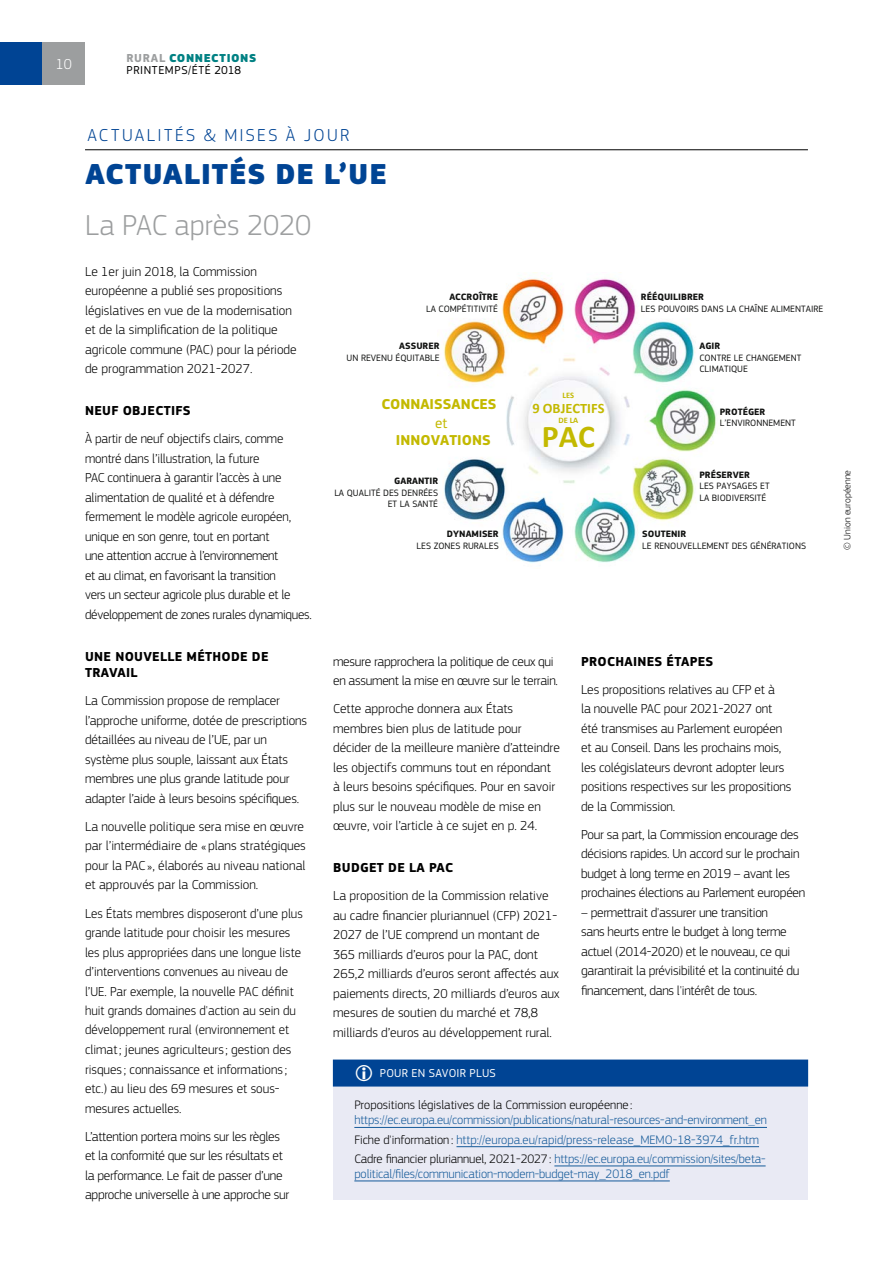
<style>
.page{position:relative;width:893px;height:1263px;background:#fff}
.page>*{position:absolute;margin:0;border:0;box-sizing:border-box;transform-origin:0 0}
.t1{font:700 31.8px "Calibri";color:#c3b900}
.t2{font:900 30px "EC Square Sans Pro";letter-spacing:.035em;color:#004494}
.t3{font:300 30px "EC Square Sans Pro";letter-spacing:-.005em;color:#9c9e9f}
.t4{font:300 18px "EC Square Sans Pro";letter-spacing:.13em;color:#004494}
.t5{font:700 15px "EC Square Sans Pro";color:#c3b900}
.t6{font:15px "EC Square Sans Pro";color:#c3b900}
.t7{font:300 15px "EC Square Sans Pro";color:#fff}
.t8{font:700 14.4px "Calibri";color:#c3b900}
.t9{font:300 13.5px/19.5px "EC Square Sans Pro";letter-spacing:-.01em;color:#000}
.t10{font:700 13.5px/16.5px "EC Square Sans Pro";letter-spacing:.02em;color:#000}
.t11{font:300 12.75px/19.2px "EC Square Sans Pro";letter-spacing:-.01em;color:#165b9a}
.t12{font:300 12.75px "EC Square Sans Pro";color:#000}
.t13{font:12px/12px "EC Square Sans Pro";letter-spacing:.05em;color:#000}
.t14{font:12px "EC Square Sans Pro";letter-spacing:.02em;color:#fff}
.t15{font:300 9.75px "EC Square Sans Pro";color:#000}
.t16{font:9.6px/11.6px "EC Square Sans Pro";color:#111211}
.t17{font:700 9.6px "EC Square Sans Pro";color:#111211}
.t18{font:700 8.4px "Calibri";color:#c3b900}
.s1{font-weight:700;color:#9c9e9f}
.s2{font-weight:900;color:#008183}
.s3{font-size:22.5px;color:#fffffd}
.s4{color:#000}
</style>
<div class="page">
<div style="left:0;top:43px;width:43px;height:42px;background:#004494"></div>
<hr style="left:85px;top:149px;width:723px;height:1px;background:#000">
<div style="left:333px;top:1060px;width:475px;height:139px;background:#e9eaf4"></div>
<div style="left:333px;top:1059px;width:475px;height:27px;background:#004494"></div>
<hr style="left:354px;top:1127px;width:413px;height:1px;background:#165b9a">
<hr style="left:456px;top:1146px;width:303px;height:1px;background:#165b9a">
<hr style="left:554px;top:1166px;width:212px;height:1px;background:#165b9a">
<hr style="left:354px;top:1181px;width:316px;height:1px;background:#165b9a">
<img style="left:443px;top:278px;width:279px;height:285px">
<div style="left:43px;top:43px;width:42px;height:42px;background:#9c9e9f"></div>
<p class="t7" style="left:56px;top:56px;width:18px">10</p>
<p class="t13" style="left:127px;top:52px;width:131px"><span class="s1">RURAL</span> <span class="s2">CONNECTIONS<br></span>PRINTEMPS/ÉTÉ 2018</p>
<h3 class="t4" style="left:87px;top:125px;width:264px">ACTUALITÉS &amp; MISES À JOUR</h3>
<h2 class="t2" style="left:85px;top:155px;width:303px">ACTUALITÉS DE L’UE</h2>
<h2 class="t3" style="left:85px;top:208px;width:228px">La PAC après 2020</h2>
<p class="t9" style="left:85px;top:262px;width:213px">Le 1er juin 2018, la Commission européenne a publié ses propositions législatives en vue de la modernisation et de la simplification de la politique agricole commune (PAC) pour la période de programmation 2021-2027.</p>
<p class="t10" style="left:85px;top:403px;width:107px">NEUF OBJECTIFS</p>
<p class="t9" style="left:85px;top:429px;width:228px">À partir de neuf objectifs clairs, comme montré dans l’illustration, la future<br>PAC continuera à garantir l’accès à une alimentation de qualité et à défendre fermement le modèle agricole européen, unique en son genre, tout en portant<br>une attention accrue à l’environnement<br>et au climat, en favorisant la transition<br>vers un secteur agricole plus durable et le développement de zones rurales dynamiques.</p>
<p class="t10" style="left:85px;top:649px;width:185px">UNE NOUVELLE MÉTHODE DE<br>TRAVAIL</p>
<p class="t9" style="left:85px;top:691px;width:224px">La Commission propose de remplacer l’approche uniforme, dotée de prescriptions détaillées au niveau de l’UE, par un système plus souple, laissant aux États membres une plus grande latitude pour adapter l’aide à leurs besoins spécifiques.</p>
<p class="t9" style="left:85px;top:817px;width:222px">La nouvelle politique sera mise en œuvre par l’intermédiaire de « plans stratégiques pour la PAC», élaborés au niveau national et approuvés par la Commission.</p>
<p class="t9" style="left:85px;top:903px;width:219px">Les États membres disposeront d’une plus grande latitude pour choisir les mesures les plus appropriées dans une longue liste d’interventions convenues au niveau de l’UE. Par exemple, la nouvelle PAC définit huit grands domaines d'action au sein du développement rural (environnement et climat; jeunes agriculteurs ; gestion des risques ; connaissance et informations ; etc.) au lieu des 69 mesures et sous&shy;mesures actuelles.</p>
<p class="t9" style="left:85px;top:1126px;width:206px">L’attention portera moins sur les règles et la conformité que sur les résultats et la performance. Le fait de passer d’une approche universelle à une approche sur</p>
<p class="t17" style="left:449px;top:291px;width:50px">ACCROÎTRE</p>
<p class="t16" style="left:426px;top:303px;width:73px">LA COMPÉTITIVITÉ</p>
<p class="t17" style="left:399px;top:340px;width:42px">ASSURER</p>
<p class="t16" style="left:347px;top:352px;width:94px">UN REVENU ÉQUITABLE</p>
<p class="t5" style="left:381px;top:395px;width:117px">CONNAISSANCES</p>
<p class="t6" style="left:435px;top:414px;width:14px">et</p>
<p class="t5" style="left:396px;top:431px;width:96px">INNOVATIONS</p>
<p class="t17" style="left:394px;top:475px;width:45px">GARANTIR</p>
<p class="t16" style="left:334px;top:487px;width:105px;text-align:right">LA QUALITÉ DES DENRÉES<br>ET LA SANTÉ</p>
<p class="t17" style="left:447px;top:528px;width:53px">DYNAMISER</p>
<p class="t16" style="left:417px;top:540px;width:84px">LES ZONES RURALES</p>
<p class="t18" style="left:563px;top:390px;width:13px">LES</p>
<p class="t8" style="left:532px;top:399px;width:74px">9 OBJECTIFS</p>
<p class="t18" style="left:558px;top:415px;width:21px">DE LA</p>
<h1 class="t1" style="left:542px;top:416px;width:54px">PAC</h1>
<p class="t17" style="left:641px;top:291px;width:65px">RÉÉQUILIBRER</p>
<p class="t16" style="left:641px;top:303px;width:184px">LES POUVOIRS DANS LA CHAÎNE ALIMENTAIRE</p>
<p class="t17" style="left:699px;top:341px;width:22px">AGIR</p>
<p class="t16" style="left:699px;top:352px;width:103px">CONTRE LE CHANGEMENT<br>CLIMATIQUE</p>
<p class="t17" style="left:720px;top:406px;width:47px">PROTÉGER</p>
<p class="t16" style="left:720px;top:417px;width:77px">L’ENVIRONNEMENT</p>
<p class="t17" style="left:699px;top:469px;width:52px">PRÉSERVER</p>
<p class="t16" style="left:699px;top:481px;width:72px">LES PAYSAGES ET<br>LA BIODIVERSITÉ</p>
<p class="t17" style="left:642px;top:528px;width:45px">SOUTENIR</p>
<p class="t16" style="left:642px;top:540px;width:165px">LE RENOUVELLEMENT DES GÉNÉRATIONS</p>
<p class="t9" style="left:333px;top:652px;width:226px">mesure rapprochera la politique de ceux qui en assument la mise en œuvre sur le terrain.</p>
<p class="t9" style="left:333px;top:699px;width:228px">Cette approche donnera aux États membres bien plus de latitude pour décider de la meilleure manière d’atteindre les objectifs communs tout en répondant à leurs besoins spécifiques. Pour en savoir plus sur le nouveau modèle de mise en œuvre, voir l’article à ce sujet en p. 24.</p>
<p class="t10" style="left:333px;top:860px;width:121px">BUDGET DE LA PAC</p>
<p class="t9" style="left:333px;top:886px;width:228px">La proposition de la Commission relative au cadre financier pluriannuel (CFP) 2021- 2027 de l’UE comprend un montant de 365 milliards d’euros pour la PAC, dont 265,2 milliards d’euros seront affectés aux paiements directs, 20 milliards d’euros aux mesures de soutien du marché et 78,8 milliards d’euros au développement rural.</p>
<p class="t10" style="left:581px;top:654px;width:134px">PROCHAINES ÉTAPES</p>
<p class="t9" style="left:581px;top:680px;width:212px">Les propositions relatives au CFP et à<br>la nouvelle PAC pour 2021-2027 ont été transmises au Parlement européen et au Conseil. Dans les prochains mois, les colégislateurs devront adopter leurs positions respectives sur les propositions de la Commission.</p>
<p class="t9" style="left:581px;top:825px;width:226px">Pour sa part, la Commission encourage des décisions rapides. Un accord sur le prochain budget à long terme en 2019 – avant les prochaines élections au Parlement européen</p>
<p class="t9" style="left:581px;top:903px;width:220px">– permettrait d'assurer une transition<br>sans heurts entre le budget à long terme actuel (2014-2020) et le nouveau, ce qui garantirait la prévisibilité et la continuité du financement, dans l'intérêt de tous.</p>
<p class="t14" style="left:354px;top:1066px;width:143px"><span class="s3">΂</span> POUR EN SAVOIR PLUS</p>
<p class="t12" style="left:354px;top:1098px;width:280px">Propositions législatives de la Commission européenne :</p>
<p class="t11" style="left:354px;top:1110px;width:414px">https://ec.europa.eu/commission/publications/natural-resources-and-environment_en<br><span class="s4">Fiche d'information :</span> http://europa.eu/rapid/press-release_MEMO-18-3974_fr.htm<br><span class="s4">Cadre financier pluriannuel, 2021-2027:</span> https://ec.europa.eu/commission/sites/beta-</p>
<p class="t11" style="left:354px;top:1164px;width:317px">political/files/communication-modern-budget-may_2018_en.pdf</p>
<p class="t15" style="left:841px;top:550px;width:81px;rotate:-90deg">© Union européenne</p>
</div>
